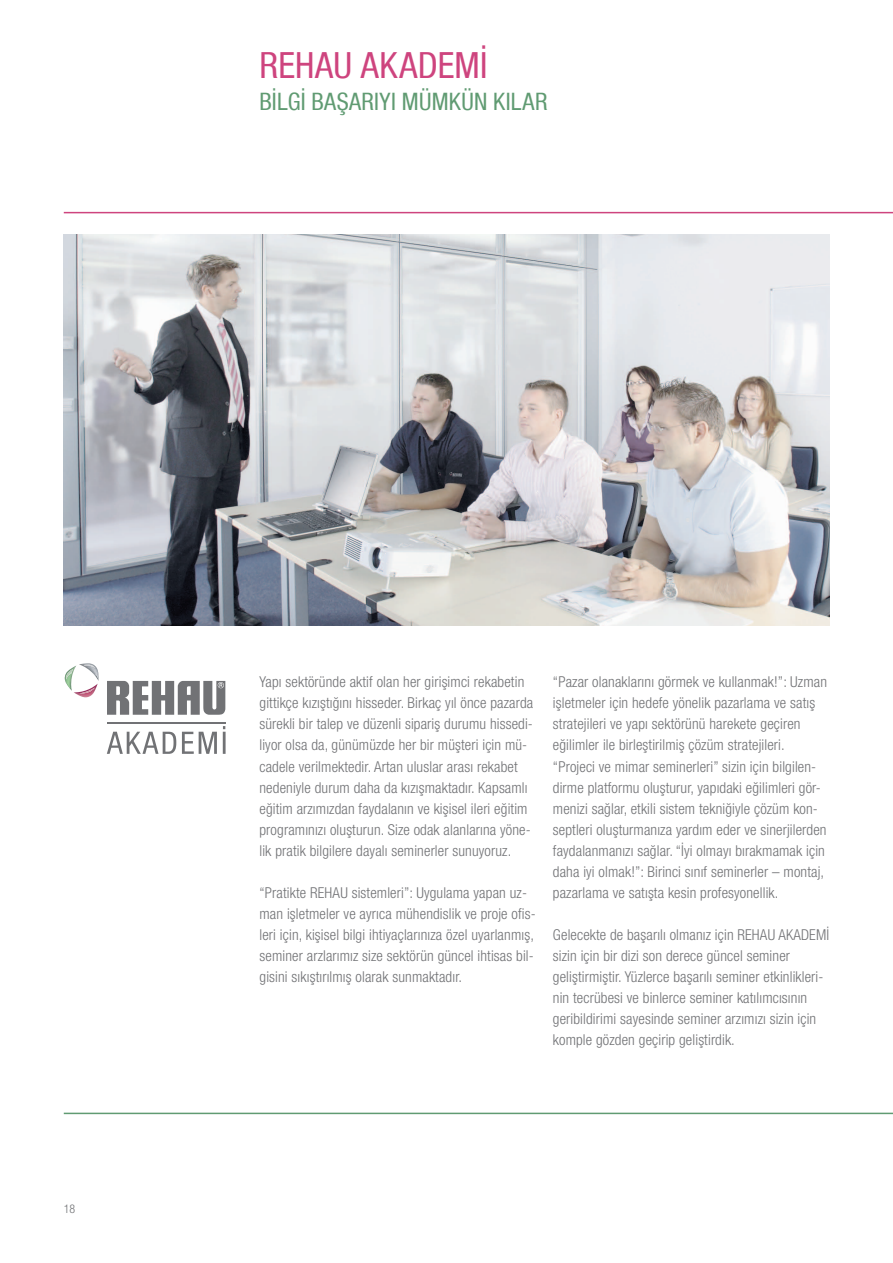
<style>
.page{position:relative;width:893px;height:1263px;background:#fff}
.page>*{position:absolute;margin:0;border:0;box-sizing:border-box;transform-origin:0 0}
._03_HEADLINE_24_pt_R{font:condensed 36px "Helvetica Neue LT Com";letter-spacing:.01em;color:#ce447e}
._04_SUBLINE_16_pt_Gr{font:condensed 24px "Helvetica Neue LT Com";letter-spacing:.01em;color:#609b72}
._07_Fließtext_10_pt{font:300 condensed 15px/21px "Helvetica Neue LT Com";letter-spacing:.01em;color:#717275}
.t1{font:300 condensed 12px "Helvetica Neue LT Com";color:#717275}
</style>
<div class="page">
<img style="left:64px;top:235px;width:765px;height:390px">
<svg style="left:107px;top:681px;width:118px;height:34px"></svg>
<svg style="left:65px;top:663px;width:34px;height:34px"></svg>
<hr style="left:107px;top:723px;width:118px;height:1px;background:#717275">
<svg style="left:107px;top:732px;width:69px;height:22px"></svg>
<svg style="left:182px;top:732px;width:35px;height:22px"></svg>
<hr style="left:223px;top:732px;width:3px;height:22px;background:#717275">
<hr style="left:64px;top:212px;width:829px;height:1px;background:#ce447e">
<hr style="left:64px;top:1113px;width:829px;height:1px;background:#609b72">
<p class="_03_HEADLINE_24_pt_R" style="left:259px;top:44px;width:230px">REHAU AKADEMİ</p>
<p class="_04_SUBLINE_16_pt_Gr" style="left:259px;top:87px;width:290px">BİLGİ BAŞARIYI MÜMKÜN KILAR</p>
<p class="t1" style="left:64px;top:1201px;width:13px">18</p>
<p class="_07_Fließtext_10_pt" style="left:259px;top:672px;width:275px">Yapı sektöründe aktif olan her girişimci rekabetin gittikçe kızıştığını hisseder. Birkaç yıl önce pazarda sürekli bir talep ve düzenli sipariş durumu hissedi&shy;liyor olsa da, günümüzde her bir müşteri için mü&shy;cadele verilmektedir. Artan uluslar arası rekabet nedeniyle durum daha da kızışmaktadır. Kapsamlı eğitim arzımızdan faydalanın ve kişisel ileri eğitim programınızı oluşturun. Size odak alanlarına yöne&shy;lik pratik bilgilere dayalı seminerler sunuyoruz.</p>
<p class="_07_Fließtext_10_pt" style="left:259px;top:882px;width:278px">“Pratikte REHAU sistemleri”: Uygulama yapan uz&shy;man işletmeler ve ayrıca mühendislik ve proje ofis&shy;leri için, kişisel bilgi ihtiyaçlarınıza özel uyarlanmış, seminer arzlarımız size sektörün güncel ihtisas bil&shy;gisini sıkıştırılmış olarak sunmaktadır.</p>
<p class="_07_Fließtext_10_pt" style="left:553px;top:672px;width:276px">“Pazar olanaklarını görmek ve kullanmak!”: Uzman işletmeler için hedefe yönelik pazarlama ve satış stratejileri ve yapı sektörünü harekete geçiren eğilimler ile birleştirilmiş çözüm stratejileri.</p>
<p class="_07_Fließtext_10_pt" style="left:553px;top:756px;width:275px">“Projeci ve mimar seminerleri” sizin için bilgilen&shy;dirme platformu oluşturur, yapıdaki eğilimleri gör&shy;menizi sağlar, etkili sistem tekniğiyle çözüm kon&shy;septleri oluşturmanıza yardım eder ve sinerjilerden faydalanmanızı sağlar. “İyi olmayı bırakmamak için daha iyi olmak!”: Birinci sınıf seminerler – montaj, pazarlama ve satışta kesin profesyonellik.</p>
<p class="_07_Fließtext_10_pt" style="left:553px;top:924px;width:278px">Gelecekte de başarılı olmanız için REHAU AKADEMİ sizin için bir dizi son derece güncel seminer geliştirmiştir. Yüzlerce başarılı seminer etkinlikleri&shy;nin tecrübesi ve binlerce seminer katılımcısının geribildirimi sayesinde seminer arzımızı sizin için komple gözden geçirip geliştirdik.</p>
</div>
